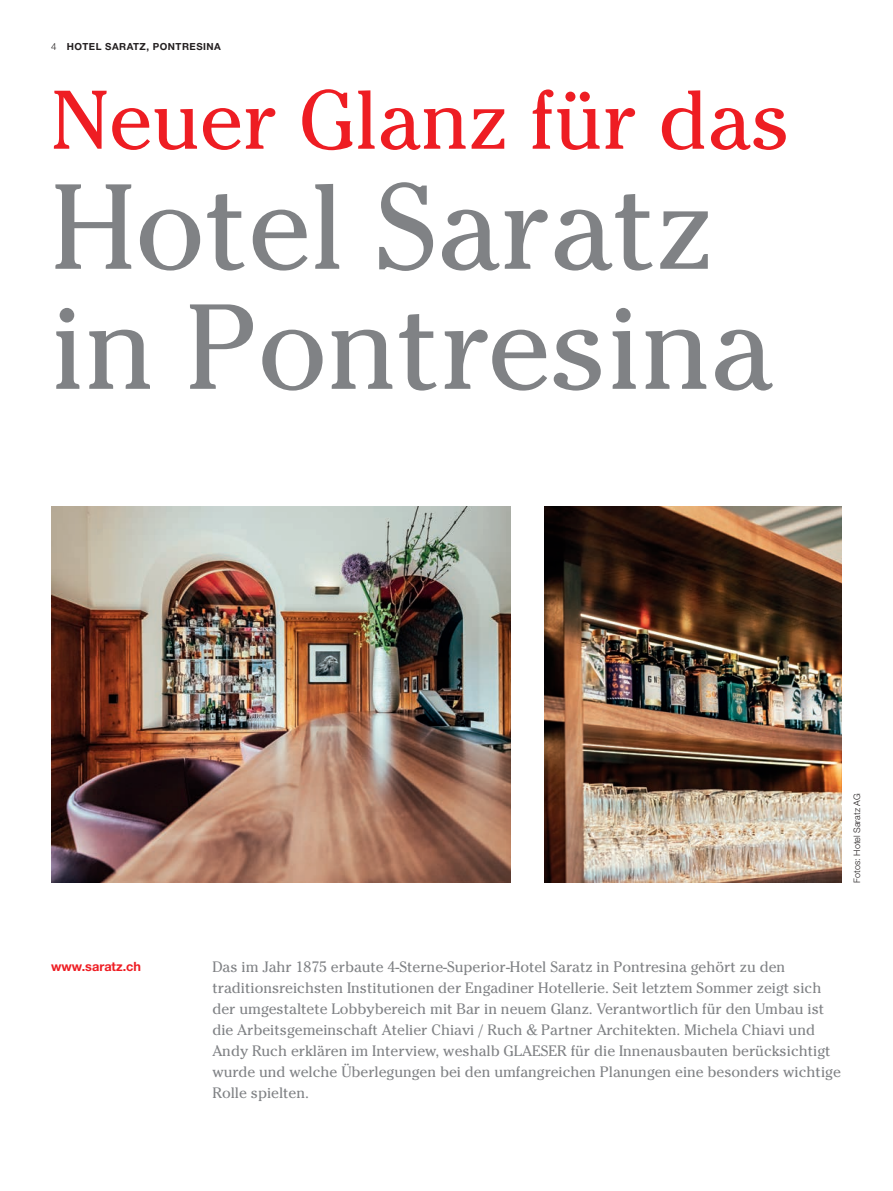
<style>
.page{position:relative;width:893px;height:1191px;background:#fff}
.page>*{position:absolute;margin:0;border:0;box-sizing:border-box;transform-origin:0 0}
.t1{font:120px/120px "Cheltenham Std";color:#808285}
.t2{font:82.5px "Cheltenham Std";color:#ee1d23}
.t3{font:15px/21px "Cheltenham Std";color:#808285}
.t4{font:700 12.75px "Helvetica Neue LT Std";color:#ee1d23}
.t5{font:700 9.75px "Helvetica Neue LT Std";letter-spacing:.05em;color:#231f20}
.t6{font:300 9px "Helvetica Neue LT Std";color:#231f20}
.s1{font-weight:300}
</style>
<div class="page">
<img style="left:51px;top:507px;width:459px;height:375px">
<img style="left:544px;top:507px;width:298px;height:375px">
<p class="t5" style="left:51px;top:40px;width:171px"><span class="s1">4</span> HOTEL SARATZ, PONTRESINA</p>
<h2 class="t2" style="left:51px;top:72px;width:741px">Neuer Glanz für das</h2>
<h1 class="t1" style="left:51px;top:168px;width:723px">Hotel Saratz in Pontresina</h1>
<p class="t4" style="left:51px;top:958px;width:91px">www.saratz.ch</p>
<p class="t6" style="left:852px;top:882px;width:91px;rotate:-90deg">Fotos: Hotel Saratz AG</p>
<p class="t3" style="left:212px;top:956px;width:630px">Das im Jahr 1875 erbaute 4-Sterne-Superior-Hotel Saratz in Pontresina gehört zu den traditionsreichsten Institutionen der Engadiner Hotellerie. Seit letztem Sommer zeigt sich der umgestaltete Lobbybereich mit Bar in neuem Glanz. Verantwortlich für den Umbau ist die Arbeitsgemeinschaft Atelier Chiavi / Ruch &amp; Partner Architekten. Michela Chiavi und Andy Ruch erklären im Interview, weshalb GLAESER für die Innenausbauten berücksichtigt wurde und welche Überlegungen bei den umfangreichen Planungen eine besonders wichtige Rolle spielten.</p>
</div>
